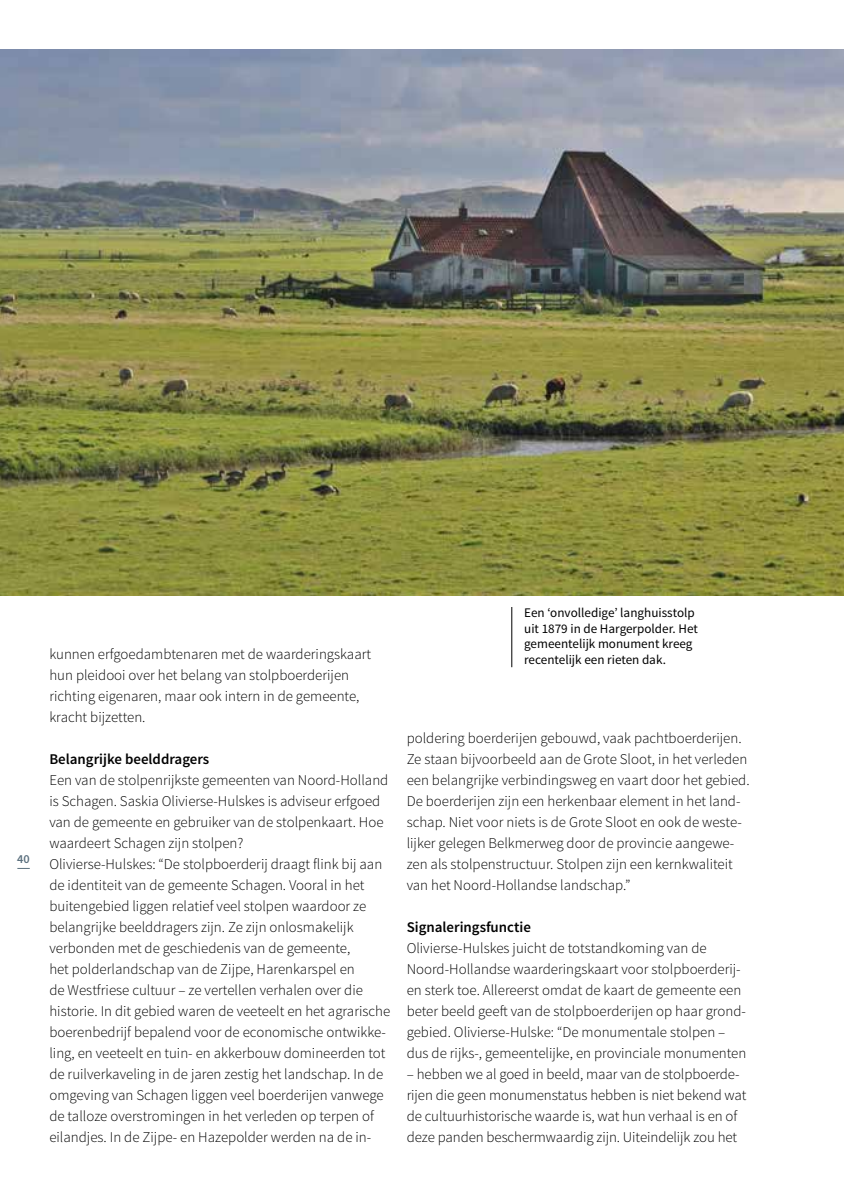
<style>
.page{position:relative;width:844px;height:1191px;background:#fff}
.page>*{position:absolute;margin:0;border:0;box-sizing:border-box;transform-origin:0 0}
.t1{font:300 14.88px/21px "Source Sans Pro";color:#000}
.t2{font:600 14.88px "Source Sans Pro";color:#000}
.t3{font:13.12px/15.8px "Source Sans Pro";color:#000}
.t4{font:600 12.25px "Source Sans Pro";color:#5b707e}
</style>
<div class="page">
<svg style="left:17px;top:868px;width:13px;height:1px"></svg>
<img style="left:0;top:50px;width:843px;height:546px">
<hr style="left:511px;top:607px;width:1px;height:60px;background:#000">
<p class="t4" style="left:17px;top:850px;width:14px">40</p>
<p class="t1" style="left:49px;top:643px;width:323px">kunnen erfgoedambtenaren met de waarderingskaart hun pleidooi over het belang van stolpboerderijen richting eigenaren, maar ook intern in de gemeente, kracht bijzetten.</p>
<p class="t2" style="left:49px;top:749px;width:161px">Belangrijke beelddragers</p>
<p class="t1" style="left:49px;top:769px;width:342px">Een van de stolpenrijkste gemeenten van Noord-Holland is Schagen. Saskia Olivierse-Hulskes is adviseur erfgoed van de gemeente en gebruiker van de stolpenkaart. Hoe waardeert Schagen zijn stolpen?<br>Olivierse-Hulskes: “De stolpboerderij draagt flink bij aan de identiteit van de gemeente Schagen. Vooral in het buitengebied liggen relatief veel stolpen waardoor ze belangrijke beelddragers zijn. Ze zijn onlosmakelijk verbonden met de geschiedenis van de gemeente,<br>het polderlandschap van de Zijpe, Harenkarspel en<br>de Westfriese cultuur – ze vertellen verhalen over die historie. In dit gebied waren de veeteelt en het agrarische boerenbedrijf bepalend voor de economische ontwikke&shy;ling, en veeteelt en tuin- en akkerbouw domineerden tot de ruilverkaveling in de jaren zestig het landschap. In de omgeving van Schagen liggen veel boerderijen vanwege de talloze overstromingen in het verleden op terpen of eilandjes. In de Zijpe- en Hazepolder werden na de in-</p>
<p class="t3" style="left:524px;top:605px;width:175px">Een ‘onvolledige’ langhuisstolp uit 1879 in de Hargerpolder. Het gemeentelijk monument kreeg recentelijk een rieten dak.</p>
<p class="t1" style="left:406px;top:727px;width:344px">poldering boerderijen gebouwd, vaak pachtboerderijen.<br>Ze staan bijvoorbeeld aan de Grote Sloot, in het verleden een belangrijke verbindingsweg en vaart door het gebied.<br>De boerderijen zijn een herkenbaar element in het land&shy;schap. Niet voor niets is de Grote Sloot en ook de weste&shy;lijker gelegen Belkmerweg door de provincie aangewe&shy;zen als stolpenstructuur. Stolpen zijn een kernkwaliteit van het Noord-Hollandse landschap.”</p>
<p class="t2" style="left:406px;top:917px;width:126px">Signaleringsfunctie</p>
<p class="t1" style="left:406px;top:937px;width:341px">Olivierse-Hulskes juicht de totstandkoming van de Noord-Hollandse waarderingskaart voor stolpboerderij&shy;en sterk toe. Allereerst omdat de kaart de gemeente een beter beeld geeft van de stolpboerderijen op haar grond&shy;gebied. Olivierse-Hulske: “De monumentale stolpen – dus de rijks-, gemeentelijke, en provinciale monumenten</p>
<p class="t1" style="left:406px;top:1063px;width:341px">– hebben we al goed in beeld, maar van de stolpboerde&shy;rijen die geen monumenstatus hebben is niet bekend wat de cultuurhistorische waarde is, wat hun verhaal is en of deze panden beschermwaardig zijn. Uiteindelijk zou het</p>
</div>
